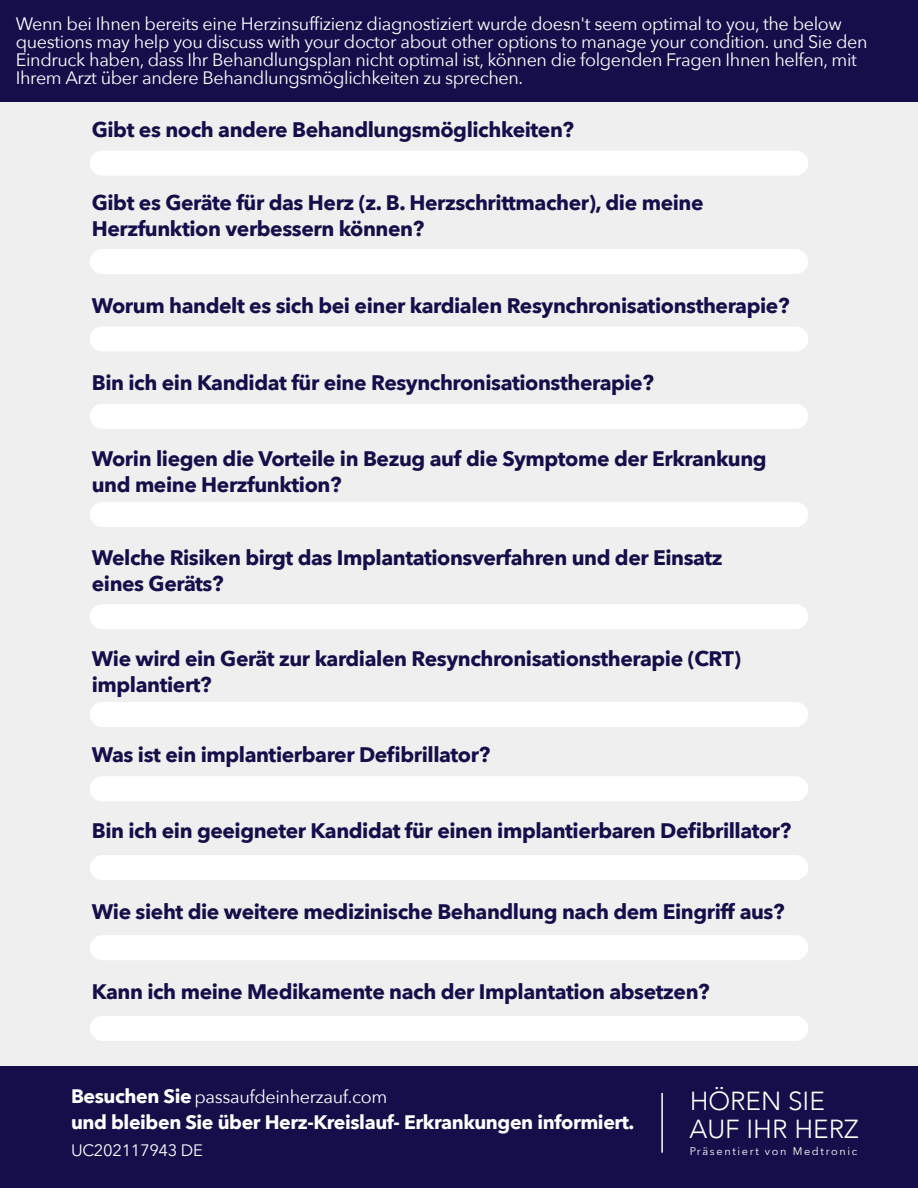
<style>
.page{position:relative;width:918px;height:1188px;background:#fff}
.page>*{position:absolute;margin:0;border:0;box-sizing:border-box;transform-origin:0 0}
.t1{font:300 26.1px/27.9px "Avenir";color:#fff}
.t2{font:700 21px/26.5px "Avenir Next";letter-spacing:-.02em;color:#140f4b}
.t3{font:700 19.5px "Avenir Next";letter-spacing:-.02em;color:#fff}
.t4{font:18px/18px "Avenir Next";letter-spacing:-.02em;color:#fff}
.t5{font:16.5px "Avenir Next";letter-spacing:-.02em;color:#fff}
.t6{font:10.95px "Avenir Next World";letter-spacing:.155em;color:#fff}
.s1{font-weight:700;font-size:19.5px}
</style>
<div class="page">
<div style="left:0;top:102px;width:918px;height:965px;background:#efefef"></div>
<div style="left:0;top:0;width:918px;height:102px;background:#140f4b"></div>
<div style="left:90px;top:151px;width:718px;height:25px;background:#fff;border-radius:12px"></div>
<div style="left:90px;top:249px;width:718px;height:25px;background:#fff;border-radius:12px"></div>
<div style="left:90px;top:326px;width:718px;height:25px;background:#fff;border-radius:12px"></div>
<div style="left:90px;top:404px;width:718px;height:25px;background:#fff;border-radius:12px"></div>
<div style="left:90px;top:502px;width:718px;height:25px;background:#fff;border-radius:12px"></div>
<div style="left:90px;top:604px;width:718px;height:25px;background:#fff;border-radius:12px"></div>
<div style="left:90px;top:702px;width:718px;height:25px;background:#fff;border-radius:12px"></div>
<div style="left:90px;top:776px;width:718px;height:25px;background:#fff;border-radius:12px"></div>
<div style="left:90px;top:855px;width:718px;height:25px;background:#fff;border-radius:12px"></div>
<div style="left:90px;top:935px;width:718px;height:25px;background:#fff;border-radius:12px"></div>
<div style="left:90px;top:1016px;width:718px;height:25px;background:#fff;border-radius:12px"></div>
<div style="left:0;top:1067px;width:918px;height:121px;background:#140f4b"></div>
<hr style="left:661px;top:1093px;width:2px;height:60px;background:#fff">
<p class="t4" style="left:16px;top:14px;width:853px">Wenn bei Ihnen bereits eine Herzinsuffizienz diagnostiziert wurde doesn't seem optimal to you, the below questions may help you discuss with your doctor about other options to manage your condition. und Sie den Eindruck haben, dass Ihr Behandlungsplan nicht optimal ist, können die folgenden Fragen Ihnen helfen, mit Ihrem Arzt über andere Behandlungsmöglichkeiten zu sprechen.</p>
<p class="t2" style="left:92px;top:116px;width:484px">Gibt es noch andere Behandlungsmöglichkeiten?</p>
<p class="t2" style="left:92px;top:189px;width:613px">Gibt es Geräte für das Herz (z. B. Herzschrittmacher), die meine<br>Herzfunktion verbessern können?</p>
<p class="t2" style="left:92px;top:292px;width:699px">Worum handelt es sich bei einer kardialen Resynchronisationstherapie?</p>
<p class="t2" style="left:92px;top:369px;width:564px">Bin ich ein Kandidat für eine Resynchronisationstherapie?</p>
<p class="t2" style="left:92px;top:445px;width:676px">Worin liegen die Vorteile in Bezug auf die Symptome der Erkrankung und meine Herzfunktion?</p>
<p class="t2" style="left:92px;top:544px;width:632px">Welche Risiken birgt das Implantationsverfahren und der Einsatz eines Geräts?</p>
<p class="t2" style="left:92px;top:645px;width:651px">Wie wird ein Gerät zur kardialen Resynchronisationstherapie (CRT) implantiert?</p>
<p class="t2" style="left:92px;top:741px;width:400px">Was ist ein implantierbarer Defibrillator?</p>
<p class="t2" style="left:92px;top:817px;width:701px">Bin ich ein geeigneter Kandidat für einen implantierbaren Defibrillator?</p>
<p class="t2" style="left:92px;top:899px;width:694px">Wie sieht die weitere medizinische Behandlung nach dem Eingriff aus?</p>
<p class="t2" style="left:92px;top:978px;width:619px">Kann ich meine Medikamente nach der Implantation absetzen?</p>
<p class="t4" style="left:71px;top:1087px;width:318px"><span class="s1">Besuchen Sie</span> passaufdeinherzauf.com</p>
<p class="t3" style="left:71px;top:1106px;width:565px">und bleiben Sie über Herz-Kreislauf- Erkrankungen informiert.</p>
<p class="t5" style="left:71px;top:1136px;width:133px">UC202117943 DE</p>
<p class="t1" style="left:689px;top:1087px;width:171px">HÖREN SIE<br>AUF IHR HERZ</p>
<p class="t6" style="left:689px;top:1142px;width:169px">Präsentiert von Medtronic</p>
</div>
